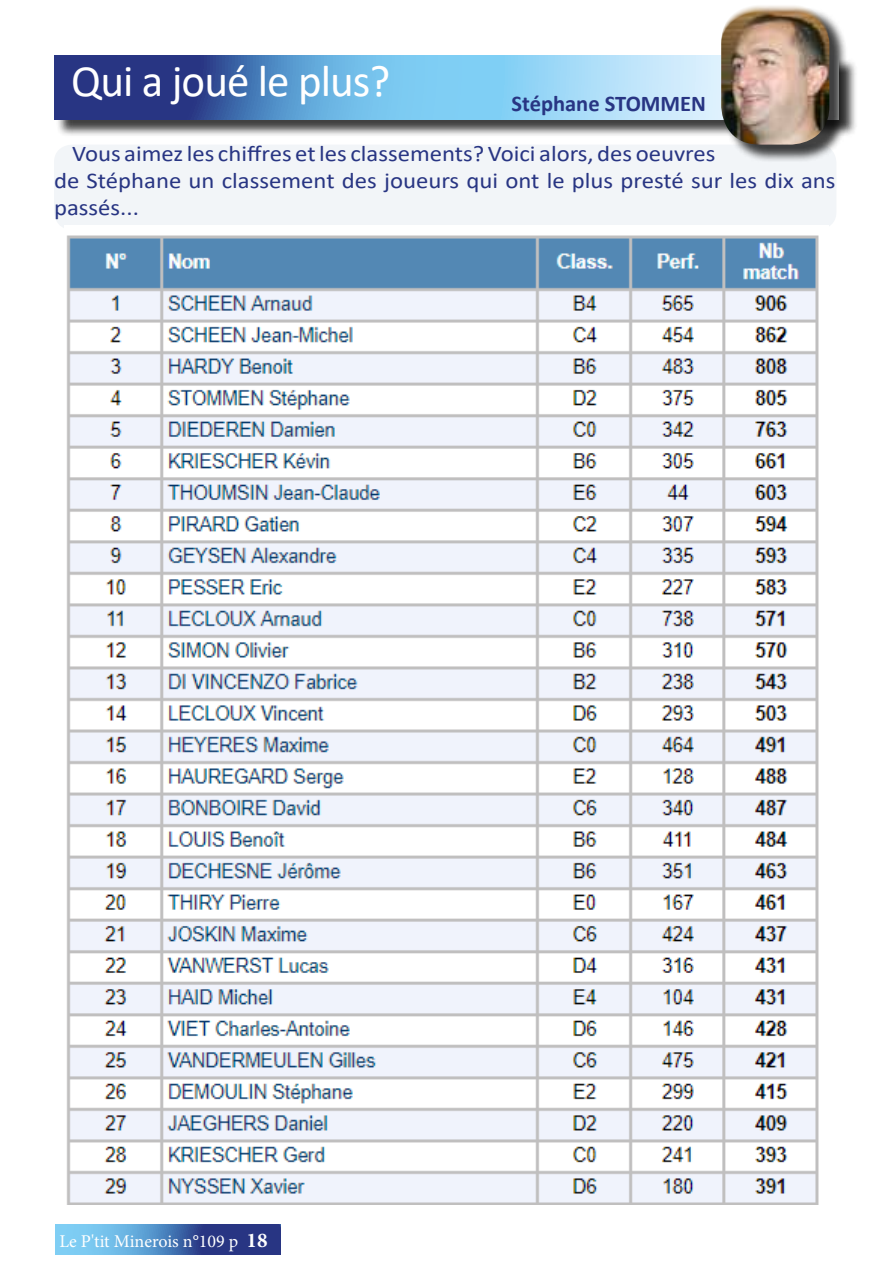
<style>
.page{position:relative;width:893px;height:1263px;background:#fff}
.page>*{position:absolute;margin:0;border:0;box-sizing:border-box;transform-origin:0 0}
.t1{font:45px "Calibri";letter-spacing:-.02em;color:#fff}
.t2{font:22.5px/27px "Calibri";color:#283583;scale:1.1 1}
.t3{font:700 22.5px "Calibri";color:#283583}
.t4{font:18px "Minion Pro";color:#fff}
.s1{font-weight:700;font-size:21px}
</style>
<div class="page">
<svg style="left:55px;top:1225px;width:226px;height:29px;background:#4c7bb7"></svg>
<div style="left:54px;top:145px;width:782px;height:85px;background:#f2f5f8;border-radius:18px"></div>
<div style="left:56px;top:58px;width:801px;height:80px;background:#000;opacity:.75"></div>
<svg style="left:54px;top:55px;width:667px;height:64px;background:#71a1d1"></svg>
<div style="left:723px;top:7px;width:125px;height:156px;background:#000;opacity:.75"></div>
<img style="left:721px;top:5px;width:108px;height:140px">
<img style="left:65px;top:225px;width:763px;height:979px">
<h1 class="t1" style="left:71px;top:50px;width:321px">Qui a joué le plus?</h1>
<p class="t3" style="left:512px;top:87px;width:196px">Stéphane STOMMEN</p>
<p class="t2" style="left:54px;top:140px;width:712px;text-indent:18px">Vous aimez les chiffres et les classements? Voici alors, des oeuvres<br>de Stéphane un classement des joueurs qui ont le plus presté sur les dix ans passés...</p>
<p class="t4" style="left:59px;top:1229px;width:210px">Le P'tit Minerois n°109 p <span class="s1">18</span></p>
</div>
